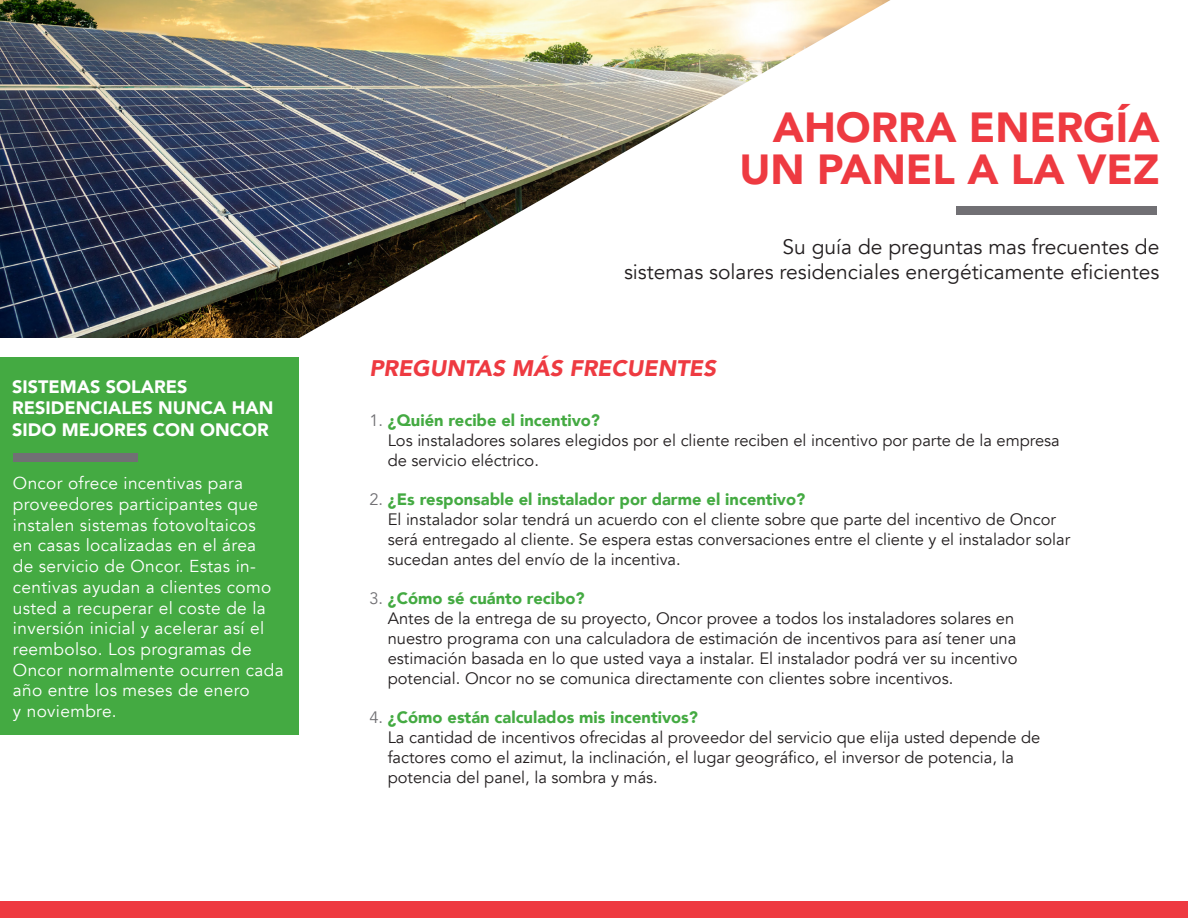
<style>
.page{position:relative;width:1188px;height:918px;background:#fff}
.page>*{position:absolute;margin:0;border:0;box-sizing:border-box;transform-origin:0 0}
.t1{font:900 42px "Avenir";color:#ee3a41}
.t2{font:italic 900 22.5px "Avenir";color:#ee3a41}
.t3{font:21px "Avenir";color:#231f20}
.t4{font:900 18px/21.6px "Avenir";color:#fff}
.t5{font:17.25px/20.7px "Avenir";letter-spacing:.02em;color:#fff}
.t6{font:16.5px "Avenir";color:#231f20}
.t7{font:900 16.5px "Avenir";color:#44aa42}
.s1{font-weight:400;color:#717074}
</style>
<div class="page">
<img style="left:0;top:0;width:292px;height:338px">
<svg style="left:292px;top:0;width:865px;height:338px"></svg>
<div style="left:0;top:357px;width:298px;height:378px;background:#44aa42"></div>
<div style="left:0;top:902px;width:1188px;height:16px;background:#ee3a41"></div>
<div style="left:956px;top:206px;width:200px;height:9px;background:#717074"></div>
<div style="left:14px;top:453px;width:124px;height:9px;background:#717074"></div>
<p class="t4" style="left:12px;top:375px;width:177px">SISTEMAS SOLARES</p>
<p class="t4" style="left:12px;top:397px;width:263px">RESIDENCIALES NUNCA HAN<br>SIDO MEJORES CON ONCOR</p>
<p class="t5" style="left:13px;top:473px;width:272px">Oncor ofrece incentivas para proveedores participantes que instalen sistemas fotovoltaicos<br>en casas localizadas en el área<br>de servicio de Oncor. Estas in&shy;centivas ayudan a clientes como usted a recuperar el coste de la inversión inicial y acelerar así el reembolso. Los programas de<br>Oncor normalmente ocurren cada año entre los meses de enero</p>
<p class="t5" style="left:13px;top:701px;width:105px">y noviembre.</p>
<p class="t1" style="left:773px;top:92px;width:388px">AHORRA ENERGÍA</p>
<p class="t1" style="left:739px;top:134px;width:422px">UN PANEL A LA VEZ</p>
<p class="t3" style="left:783px;top:234px;width:378px">Su guía de preguntas mas frecuentes de</p>
<p class="t3" style="left:624px;top:259px;width:537px">sistemas solares residenciales energéticamente eficientes</p>
<p class="t2" style="left:369px;top:349px;width:348px">PREGUNTAS MÁS FRECUENTES</p>
<p class="t7" style="left:369px;top:406px;width:232px"><span class="s1">1.</span> ¿Quién recibe el incentivo?</p>
<p class="t6" style="left:388px;top:431px;width:674px">Los instaladores solares elegidos por el cliente reciben el incentivo por parte de la empresa</p>
<p class="t6" style="left:388px;top:450px;width:153px">de servicio eléctrico.</p>
<p class="t7" style="left:369px;top:486px;width:438px"><span class="s1">2.</span> ¿Es responsable el instalador por darme el incentivo?</p>
<p class="t6" style="left:388px;top:510px;width:670px">El instalador solar tendrá un acuerdo con el cliente sobre que parte del incentivo de Oncor</p>
<p class="t6" style="left:388px;top:530px;width:684px">será entregado al cliente. Se espera estas conversaciones entre el cliente y el instalador solar</p>
<p class="t6" style="left:388px;top:549px;width:295px">sucedan antes del envío de la incentiva.</p>
<p class="t7" style="left:369px;top:585px;width:217px"><span class="s1">3.</span> ¿Cómo sé cuánto recibo?</p>
<p class="t6" style="left:388px;top:609px;width:628px">Antes de la entrega de su proyecto, Oncor provee a todos los instaladores solares en</p>
<p class="t6" style="left:388px;top:629px;width:630px">nuestro programa con una calculadora de estimación de incentivos para así tener una</p>
<p class="t6" style="left:388px;top:648px;width:631px">estimación basada en lo que usted vaya a instalar. El instalador podrá ver su incentivo</p>
<p class="t6" style="left:388px;top:668px;width:567px">potencial. Oncor no se comunica directamente con clientes sobre incentivos.</p>
<p class="t7" style="left:369px;top:703px;width:330px"><span class="s1">4.</span> ¿Cómo están calculados mis incentivos?</p>
<p class="t6" style="left:388px;top:728px;width:654px">La cantidad de incentivos ofrecidas al proveedor del servicio que elija usted depende de</p>
<p class="t6" style="left:388px;top:747px;width:628px">factores como el azimut, la inclinación, el lugar geográfico, el inversor de potencia, la</p>
<p class="t6" style="left:388px;top:767px;width:272px">potencia del panel, la sombra y más.</p>
</div>
